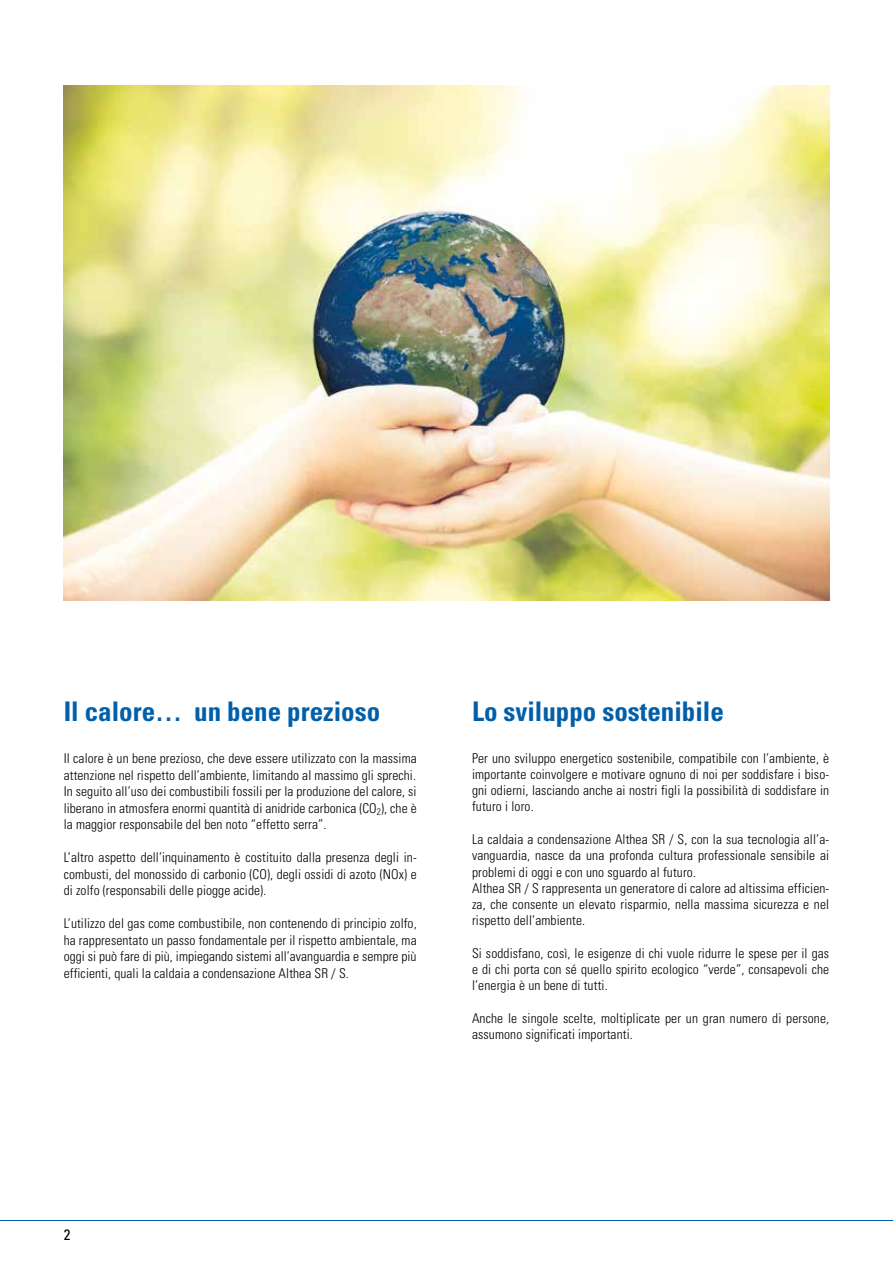
<style>
.page{position:relative;width:893px;height:1263px;background:#fff}
.page>*{position:absolute;margin:0;border:0;box-sizing:border-box;transform-origin:0 0}
.t1{font:700 condensed 27px "Univers";color:#005faa}
.t2{font:condensed 15px "Univers";color:#000}
.t3{font:300 condensed 13.5px/16.2px "Univers";letter-spacing:.01em;color:#000;text-align:justify}
</style>
<div class="page">
<hr style="left:0;top:1220px;width:893px;height:1px;background:#005faa">
<img style="left:64px;top:85px;width:765px;height:515px">
<h1 class="t1" style="left:64px;top:695px;width:318px">Il calore… un bene prezioso</h1>
<p class="t3" style="left:64px;top:750px;width:354px">Il calore è un bene prezioso, che deve essere utilizzato con la massima attenzione nel rispetto dell’ambiente, limitando al massimo gli sprechi.<br>In seguito all’uso dei combustibili fossili per la produzione del calore, si liberano in atmosfera enormi quantità di anidride carbonica (CO<sub>2</sub>), che è la maggior responsabile del ben noto “effetto serra”.</p>
<p class="t3" style="left:64px;top:849px;width:354px">L’altro aspetto dell’inquinamento è costituito dalla presenza degli in&shy;combusti, del monossido di carbonio (CO), degli ossidi di azoto (NOx) e di zolfo (responsabili delle piogge acide).</p>
<p class="t3" style="left:64px;top:915px;width:354px">L’utilizzo del gas come combustibile, non contenendo di principio zolfo, ha rappresentato un passo fondamentale per il rispetto ambientale, ma oggi si può fare di più, impiegando sistemi all’avanguardia e sempre più efficienti, quali la caldaia a condensazione Althea SR / S.</p>
<h1 class="t1" style="left:472px;top:695px;width:253px">Lo sviluppo sostenibile</h1>
<p class="t3" style="left:472px;top:750px;width:359px">Per uno sviluppo energetico sostenibile, compatibile con l’ambiente, è importante coinvolgere e motivare ognuno di noi per soddisfare i biso&shy;gni odierni, lasciando anche ai nostri figli la possibilità di soddisfare in futuro i loro.</p>
<p class="t3" style="left:472px;top:831px;width:359px;text-align:left">La caldaia a condensazione Althea SR / S, con la sua tecnologia all’a&shy;vanguardia, nasce da una profonda cultura professionale sensibile ai problemi di oggi e con uno sguardo al futuro.<br>Althea SR / S rappresenta un generatore di calore ad altissima efficien&shy;za, che consente un elevato risparmio, nella massima sicurezza e nel rispetto dell’ambiente.</p>
<p class="t3" style="left:472px;top:945px;width:359px">Si soddisfano, così, le esigenze di chi vuole ridurre le spese per il gas e di chi porta con sé quello spirito ecologico “verde”, consapevoli che l’energia è un bene di tutti.</p>
<p class="t3" style="left:472px;top:1010px;width:359px">Anche le singole scelte, moltiplicate per un gran numero di persone, assumono significati importanti.</p>
<p class="t2" style="left:64px;top:1225px;width:8px">2</p>
</div>
